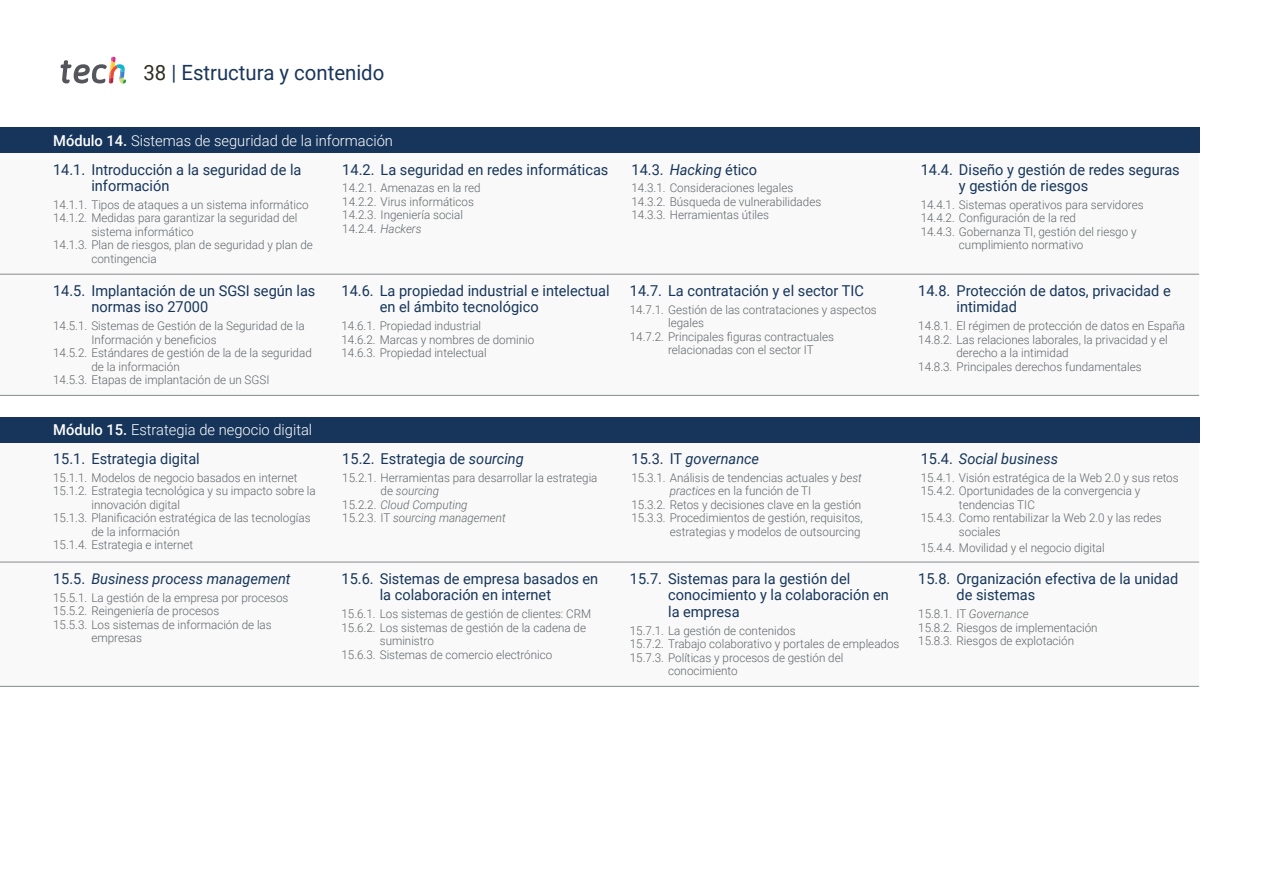
<style>
.page{position:relative;width:1263px;height:893px;background:#fff}
.page>*{position:absolute;margin:0;border:0;box-sizing:border-box;transform-origin:0 0}
.t1{font:21px "Roboto";color:#1a355c}
.t2{font:15px/16.5px "Roboto";color:#17355b}
.t3{font:300 15px "Roboto";color:#fff}
.t4{font:italic 15px "Roboto";color:#17355b}
.t5{font:300 12px/13.5px "Roboto";color:#61646a}
.t6{font:italic 300 12px "Roboto";color:#61646a}
.s1{color:#312e20}
.s2{font-weight:500}
.s3{font-style:normal}
.s4{font-style:italic}
</style>
<div class="page">
<svg style="left:61px;top:57px;width:65px;height:27px"></svg>
<div style="left:0;top:153px;width:1199px;height:243px;background:#f8f9f8"></div>
<div style="left:0;top:127px;width:1199px;height:26px;background:#17355b"></div>
<hr style="left:0;top:274px;width:1199px;height:1px;background:#878a8e">
<hr style="left:0;top:395px;width:1199px;height:1px;background:#878a8e">
<div style="left:0;top:442px;width:1199px;height:244px;background:#f8f9f8"></div>
<hr style="left:0;top:686px;width:1199px;height:1px;background:#878a8e">
<div style="left:0;top:417px;width:1199px;height:25px;background:#17355b"></div>
<hr style="left:0;top:562px;width:1199px;height:1px;background:#878a8e">
<h1 class="t1" style="left:144px;top:57px;width:242px"><span class="s1">38</span> | Estructura y contenido</h1>
<p class="t3" style="left:53px;top:130px;width:341px"><span class="s2">Módulo 14.</span> Sistemas de seguridad de la información</p>
<p class="t2" style="left:91px;top:161px;width:212px;text-indent:-38px">14.1. Introducción a la seguridad de la información</p>
<p class="t5" style="left:53px;top:197px;width:257px">14.1.1. Tipos de ataques a un sistema informático</p>
<p class="t5" style="left:53px;top:211px;width:246px">14.1.2. Medidas para garantizar la seguridad del</p>
<p class="t5" style="left:91px;top:224px;width:104px">sistema informático</p>
<p class="t5" style="left:53px;top:238px;width:261px">14.1.3. Plan de riesgos, plan de seguridad y plan de</p>
<p class="t5" style="left:91px;top:251px;width:67px">contingencia</p>
<p class="t2" style="left:91px;top:282px;width:226px;text-indent:-38px">14.5. Implantación de un SGSI según las normas iso 27000</p>
<p class="t5" style="left:53px;top:319px;width:253px">14.5.1. Sistemas de Gestión de la Seguridad de la</p>
<p class="t5" style="left:91px;top:332px;width:127px">Información y beneficios</p>
<p class="t5" style="left:53px;top:346px;width:260px">14.5.2. Estándares de gestión de la de la seguridad</p>
<p class="t5" style="left:91px;top:359px;width:90px">de la información</p>
<p class="t5" style="left:53px;top:373px;width:218px">14.5.3. Etapas de implantación de un SGSI</p>
<p class="t3" style="left:53px;top:419px;width:261px"><span class="s2">Módulo 15.</span> Estrategia de negocio digital</p>
<p class="t2" style="left:53px;top:450px;width:148px">15.1. Estrategia digital</p>
<p class="t5" style="left:53px;top:470px;width:246px">15.1.1. Modelos de negocio basados en internet</p>
<p class="t5" style="left:53px;top:484px;width:264px">15.1.2. Estrategia tecnológica y su impacto sobre la</p>
<p class="t5" style="left:91px;top:497px;width:90px">innovación digital</p>
<p class="t5" style="left:53px;top:511px;width:259px">15.1.3. Planificación estratégica de las tecnologías</p>
<p class="t5" style="left:91px;top:524px;width:90px">de la información</p>
<p class="t5" style="left:53px;top:538px;width:141px">15.1.4. Estrategia e internet</p>
<p class="t4" style="left:53px;top:568px;width:239px"><span class="s3">15.5.</span> Business process management</p>
<p class="t5" style="left:53px;top:590px;width:237px">15.5.1. La gestión de la empresa por procesos</p>
<p class="t5" style="left:53px;top:603px;width:168px">15.5.2. Reingeniería de procesos</p>
<p class="t5" style="left:53px;top:617px;width:220px">15.5.3. Los sistemas de información de las</p>
<p class="t5" style="left:91px;top:630px;width:52px">empresas</p>
<p class="t2" style="left:342px;top:161px;width:268px">14.2. La seguridad en redes informáticas</p>
<p class="t5" style="left:342px;top:181px;width:140px">14.2.1. Amenazas en la red<br>14.2.2. Virus informáticos<br>14.2.3. Ingeniería social<br>14.2.4. <span class="s4">Hackers</span></p>
<p class="t2" style="left:380px;top:282px;width:231px;text-indent:-38px">14.6. La propiedad industrial e intelectual en el ámbito tecnológico</p>
<p class="t5" style="left:341px;top:319px;width:194px">14.6.1. Propiedad industrial<br>14.6.2. Marcas y nombres de dominio<br>14.6.3. Propiedad intelectual</p>
<p class="t2" style="left:342px;top:450px;width:183px">15.2. Estrategia de <span class="s4">sourcing</span></p>
<p class="t5" style="left:342px;top:470px;width:257px">15.2.1. Herramientas para desarrollar la estrategia</p>
<p class="t6" style="left:381px;top:483px;width:60px"><span class="s3">de</span> sourcing</p>
<p class="t6" style="left:342px;top:496px;width:127px"><span class="s3">15.2.2.</span> Cloud Computing</p>
<p class="t6" style="left:342px;top:510px;width:165px"><span class="s3">15.2.3. IT</span> sourcing management</p>
<p class="t2" style="left:341px;top:570px;width:258px;text-align:center">15.6. Sistemas de empresa basados en la colaboración en internet</p>
<p class="t5" style="left:341px;top:606px;width:251px">15.6.1. Los sistemas de gestión de clientes: CRM</p>
<p class="t5" style="left:341px;top:620px;width:246px">15.6.2. Los sistemas de gestión de la cadena de</p>
<p class="t5" style="left:380px;top:633px;width:56px">suministro</p>
<p class="t5" style="left:341px;top:647px;width:212px">15.6.3. Sistemas de comercio electrónico</p>
<p class="t2" style="left:631px;top:161px;width:127px">14.3. <span class="s4">Hacking</span> ético</p>
<p class="t5" style="left:631px;top:181px;width:191px">14.3.1. Consideraciones legales<br>14.3.2. Búsqueda de vulnerabilidades<br>14.3.3. Herramientas útiles</p>
<p class="t2" style="left:630px;top:282px;width:236px">14.7. La contratación y el sector TIC</p>
<p class="t5" style="left:630px;top:302px;width:248px">14.7.1. Gestión de las contrataciones y aspectos</p>
<p class="t5" style="left:668px;top:316px;width:37px">legales</p>
<p class="t5" style="left:630px;top:329px;width:206px">14.7.2. Principales figuras contractuales</p>
<p class="t5" style="left:668px;top:343px;width:147px">relacionadas con el sector IT</p>
<p class="t2" style="left:959px;top:161px;width:222px;text-indent:-38px">14.4. Diseño y gestión de redes seguras y gestión de riesgos</p>
<p class="t5" style="left:921px;top:197px;width:224px">14.4.1. Sistemas operativos para servidores</p>
<p class="t5" style="left:921px;top:211px;width:157px">14.4.2. Configuración de la red</p>
<p class="t5" style="left:921px;top:224px;width:217px">14.4.3. Gobernanza TI, gestión del riesgo y</p>
<p class="t5" style="left:959px;top:238px;width:126px">cumplimiento normativo</p>
<p class="t2" style="left:956px;top:282px;width:216px;text-indent:-38px">14.8. Protección de datos, privacidad e intimidad</p>
<p class="t5" style="left:918px;top:319px;width:268px">14.8.1. El régimen de protección de datos en España</p>
<p class="t5" style="left:918px;top:332px;width:251px">14.8.2. Las relaciones laborales, la privacidad y el</p>
<p class="t5" style="left:956px;top:346px;width:114px">derecho a la intimidad</p>
<p class="t5" style="left:918px;top:359px;width:225px">14.8.3. Principales derechos fundamentales</p>
<p class="t4" style="left:631px;top:448px;width:129px"><span class="s3">15.3. IT</span> governance</p>
<p class="t5" style="left:631px;top:470px;width:232px">15.3.1. Análisis de tendencias actuales y <span class="s4">best</span></p>
<p class="t5" style="left:670px;top:484px;width:143px"><span class="s4">practices</span> en la función de TI</p>
<p class="t5" style="left:631px;top:497px;width:231px">15.3.2. Retos y decisiones clave en la gestión</p>
<p class="t5" style="left:631px;top:511px;width:233px">15.3.3. Procedimientos de gestión, requisitos,</p>
<p class="t5" style="left:670px;top:524px;width:192px">estrategias y modelos de outsourcing</p>
<p class="t2" style="left:668px;top:570px;width:222px;text-indent:-38px">15.7. Sistemas para la gestión del conocimiento y la colaboración en la empresa</p>
<p class="t5" style="left:630px;top:623px;width:167px">15.7.1. La gestión de contenidos</p>
<p class="t5" style="left:630px;top:636px;width:271px">15.7.2. Trabajo colaborativo y portales de empleados</p>
<p class="t5" style="left:630px;top:650px;width:215px">15.7.3. Políticas y procesos de gestión del</p>
<p class="t5" style="left:668px;top:663px;width:71px">conocimiento</p>
<p class="t4" style="left:921px;top:448px;width:139px"><span class="s3">15.4.</span> Social business</p>
<p class="t5" style="left:921px;top:470px;width:260px">15.4.1. Visión estratégica de la Web 2.0 y sus retos</p>
<p class="t5" style="left:921px;top:484px;width:221px">15.4.2. Oportunidades de la convergencia y</p>
<p class="t5" style="left:959px;top:497px;width:77px">tendencias TIC</p>
<p class="t5" style="left:921px;top:511px;width:242px">15.4.3. Como rentabilizar la Web 2.0 y las redes</p>
<p class="t5" style="left:959px;top:524px;width:43px">sociales</p>
<p class="t5" style="left:921px;top:541px;width:186px">15.4.4. Movilidad y el negocio digital</p>
<p class="t2" style="left:956px;top:570px;width:223px;text-indent:-38px">15.8. Organización efectiva de la unidad de sistemas</p>
<p class="t5" style="left:918px;top:606px;width:181px">15.8.1. IT <span class="s4">Governance<br></span>15.8.2. Riesgos de implementación<br>15.8.3. Riesgos de explotación</p>
</div>
